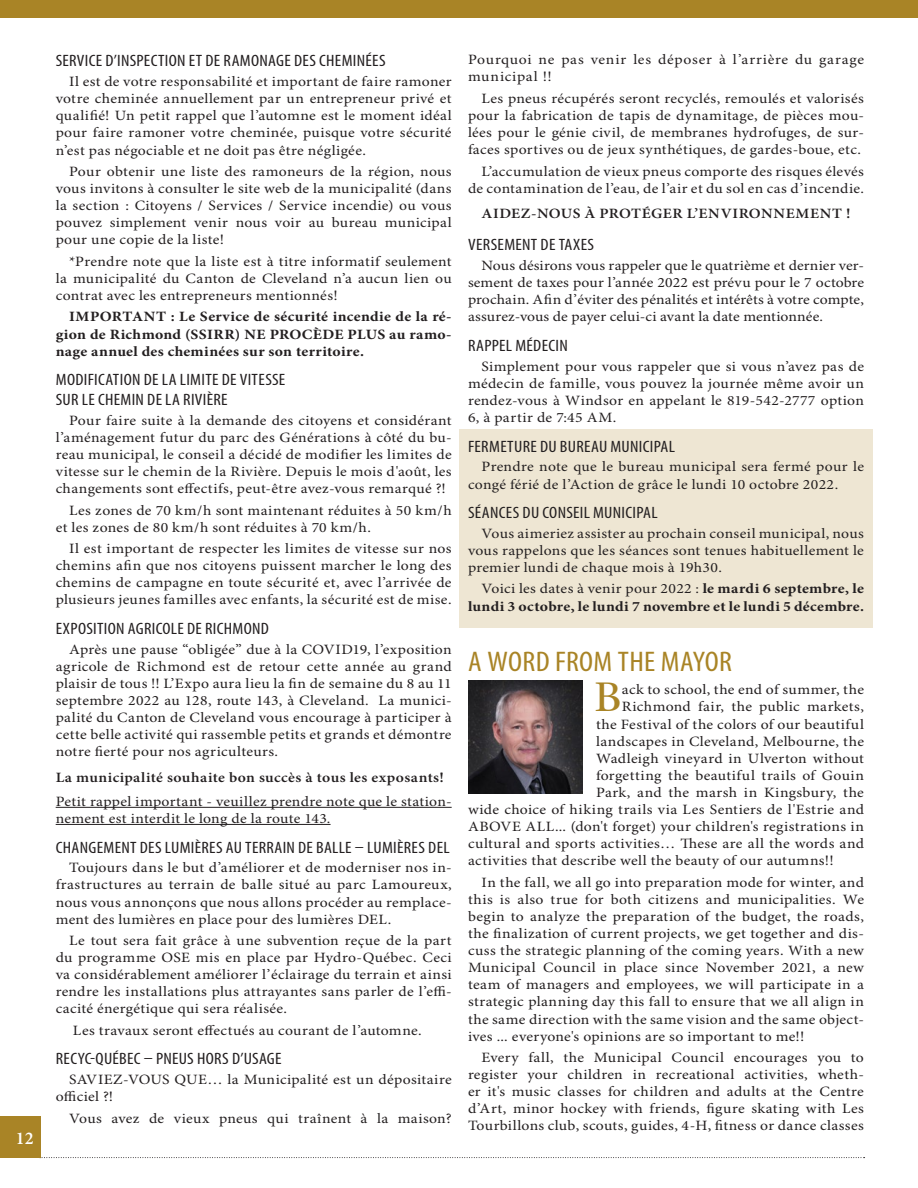
<style>
.page{position:relative;width:918px;height:1188px;background:#fff}
.page>*{position:absolute;margin:0;border:0;box-sizing:border-box;transform-origin:0 0}
.t1{font:40.65px "Stone Serif";color:#a98426;scale:1.1 1}
.t2{font:condensed 28.5px "Myriad Pro";letter-spacing:.01em;color:#a98426;scale:1.1 1}
.t3{font:600 18px "Minion Pro";color:#fff}
.t4{font:condensed 16.5px/19.8px "Myriad Pro";letter-spacing:.015em;color:#231f20;scale:1.1 1}
.t5{font:14.25px/17.1px "Minion Pro";letter-spacing:.02em;color:#231f20;text-align:justify;scale:1.1 1}
.t6{font:700 14.25px/17.1px "Minion Pro";letter-spacing:.015em;color:#231f20;text-align:right;scale:1.1 1}
.t7{font:600 14.25px "Minion Pro";letter-spacing:.03em;color:#231f20;scale:1.1 1}
.t8{font:14.25px/17.1px "Minion Pro";letter-spacing:.045em;color:#231f20;scale:1.1 1}
.s1{font-weight:400}
</style>
<div class="page">
<div style="left:459px;top:429px;width:414px;height:199px;background:#eee6d3"></div>
<svg style="left:41px;top:1157px;width:824px;height:1px"></svg>
<div style="left:0;top:1117px;width:41px;height:41px;background:#a98426"></div>
<div style="left:0;top:0;width:918px;height:18px;background:#a98426"></div>
<hr style="left:56px;top:807px;width:396px;height:1px;background:#231f20">
<hr style="left:56px;top:824px;width:275px;height:1px;background:#231f20">
<img style="left:468px;top:680px;width:115px;height:114px">
<p class="t3" style="left:16px;top:1127px;width:19px">12</p>
<p class="t4" style="left:56px;top:51px;width:301px">SERVICE D’INSPECTION ET DE RAMONAGE DES CHEMINÉES</p>
<p class="t5" style="left:56px;top:74px;width:362px;text-indent:13px">Il est de votre responsabilité et important de faire ramoner votre cheminée annuellement par un entrepreneur privé et qualifié! Un petit rappel que l’automne est le moment idéal pour faire ramoner votre cheminée, puisque votre sécurité n’est pas négociable et ne doit pas être négligée.</p>
<p class="t5" style="left:56px;top:163px;width:362px;text-indent:13px">Pour obtenir une liste des ramoneurs de la région, nous vous invitons à consulter le site web de la municipalité (dans la section : Citoyens / Services / Service incendie) ou vous pouvez simplement venir nous voir au bureau municipal pour une copie de la liste!</p>
<p class="t5" style="left:56px;top:253px;width:362px;text-indent:13px">*Prendre note que la liste est à titre informatif seulement la municipalité du Canton de Cleveland n’a aucun lien ou contrat avec les entrepreneurs mentionnés!</p>
<p class="t6" style="left:56px;top:309px;width:362px;text-align:justify;text-indent:14px">IMPORTANT : Le Service de sécurité incendie de la ré&shy;gion de Richmond (SSIRR) NE PROCÈDE PLUS au ramo&shy;nage annuel des cheminées sur son territoire.</p>
<p class="t4" style="left:56px;top:370px;width:210px">MODIFICATION DE LA LIMITE DE VITESSE<br>SUR LE CHEMIN DE LA RIVIÈRE</p>
<p class="t5" style="left:56px;top:412px;width:362px;text-indent:14px">Pour faire suite à la demande des citoyens et considérant l’aménagement futur du parc des Générations à côté du bu&shy;reau municipal, le conseil a décidé de modifier les limites de vitesse sur le chemin de la Rivière. Depuis le mois d'août, les changements sont effectifs, peut-être avez-vous remarqué ?!</p>
<p class="t5" style="left:56px;top:502px;width:362px;text-indent:13px">Les zones de 70 km/h sont maintenant réduites à 50 km/h et les zones de 80 km/h sont réduites à 70 km/h.</p>
<p class="t5" style="left:56px;top:541px;width:361px;text-indent:13px">Il est important de respecter les limites de vitesse sur nos chemins afin que nos citoyens puissent marcher le long des chemins de campagne en toute sécurité et, avec l’arrivée de plusieurs jeunes familles avec enfants, la sécurité est de mise.</p>
<p class="t4" style="left:56px;top:618px;width:195px">EXPOSITION AGRICOLE DE RICHMOND</p>
<p class="t5" style="left:56px;top:641px;width:362px;text-indent:14px">Après une pause “obligée” due à la COVID19, l’exposition agricole de Richmond est de retour cette année au grand plaisir de tous !! L’Expo aura lieu la fin de semaine du 8 au 11 septembre 2022 au 128, route 143, à Cleveland. La munici&shy;palité du Canton de Cleveland vous encourage à participer à cette belle activité qui rassemble petits et grands et démontre notre fierté pour nos agriculteurs.</p>
<p class="t7" style="left:56px;top:769px;width:355px">La municipalité souhaite bon succès à tous les exposants!</p>
<p class="t5" style="left:56px;top:793px;width:362px">Petit rappel important - veuillez prendre note que le station&shy;nement est interdit le long de la route 143.</p>
<p class="t4" style="left:56px;top:837px;width:359px">CHANGEMENT DES LUMIÈRES AU TERRAIN DE BALLE – LUMIÈRES DEL</p>
<p class="t5" style="left:56px;top:860px;width:362px;text-indent:14px">Toujours dans le but d’améliorer et de moderniser nos in&shy;frastructures au terrain de balle situé au parc Lamoureux, nous vous annonçons que nous allons procéder au remplace&shy;ment des lumières en place pour des lumières DEL.</p>
<p class="t5" style="left:56px;top:933px;width:362px;text-indent:13px">Le tout sera fait grâce à une subvention reçue de la part du programme OSE mis en place par Hydro-Québec. Ceci va considérablement améliorer l’éclairage du terrain et ainsi rendre les installations plus attrayantes sans parler de l’effi&shy;cacité énergétique qui sera réalisée.</p>
<p class="t5" style="left:73px;top:1022px;width:319px">Les travaux seront effectués au courant de l’automne.</p>
<p class="t4" style="left:56px;top:1049px;width:207px">RECYC-QUÉBEC – PNEUS HORS D’USAGE</p>
<p class="t5" style="left:56px;top:1072px;width:361px;text-indent:13px">SAVIEZ-VOUS QUE… la Municipalité est un dépositaire officiel ?!</p>
<p class="t5" style="left:69px;top:1110px;width:349px">Vous avez de vieux pneus qui traînent à la maison?</p>
<p class="t8" style="left:468px;top:52px;width:362px">Pourquoi ne pas venir les déposer à l’arrière du garage municipal !!</p>
<p class="t5" style="left:468px;top:90px;width:362px;text-indent:13px">Les pneus récupérés seront recyclés, remoulés et valorisés pour la fabrication de tapis de dynamitage, de pièces mou&shy;lées pour le génie civil, de membranes hydrofuges, de sur&shy;faces sportives ou de jeux synthétiques, de gardes-boue, etc.</p>
<p class="t5" style="left:468px;top:163px;width:362px;text-align:right">L’accumulation de vieux pneus comporte des risques élevés de contamination de l’eau, de l’air et du sol en cas d’incendie.</p>
<p class="t7" style="left:481px;top:205px;width:337px">AIDEZ-NOUS À PROTÉGER L’ENVIRONNEMENT !</p>
<p class="t4" style="left:468px;top:235px;width:116px">VERSEMENT DE TAXES</p>
<p class="t5" style="left:468px;top:258px;width:362px;text-indent:14px">Nous désirons vous rappeler que le quatrième et dernier ver&shy;sement de taxes pour l’année 2022 est prévu pour le 7 octobre prochain. Afin d’éviter des pénalités et intérêts à votre compte, assurez-vous de payer celui-ci avant la date mentionnée.</p>
<p class="t4" style="left:468px;top:335px;width:92px">RAPPEL MÉDECIN</p>
<p class="t5" style="left:468px;top:358px;width:362px;text-indent:13px">Simplement pour vous rappeler que si vous n’avez pas de médecin de famille, vous pouvez la journée même avoir un rendez-vous à Windsor en appelant le 819-542-2777 option 6, à partir de 7:45 AM.</p>
<p class="t4" style="left:468px;top:436px;width:190px">FERMETURE DU BUREAU MUNICIPAL</p>
<p class="t5" style="left:468px;top:459px;width:361px;text-indent:13px">Prendre note que le bureau municipal sera fermé pour le congé férié de l’Action de grâce le lundi 10 octobre 2022.</p>
<p class="t4" style="left:468px;top:502px;width:174px">SÉANCES DU CONSEIL MUNICIPAL</p>
<p class="t5" style="left:468px;top:525px;width:361px;text-indent:13px">Vous aimeriez assister au prochain conseil municipal, nous vous rappelons que les séances sont tenues habituellement le premier lundi de chaque mois à 19h30.</p>
<p class="t6" style="left:468px;top:581px;width:362px"><span class="s1">Voici les dates à venir pour 2022 :</span> le mardi 6 septembre, le lundi 3 octobre, le lundi 7 novembre et le lundi 5 décembre.</p>
<h2 class="t2" style="left:468px;top:644px;width:241px">A WORD FROM THE MAYOR</h2>
<h1 class="t1" style="left:594px;top:673px;width:27px">B</h1>
<p class="t5" style="left:622px;top:682px;width:222px">ack to school, the end of summer, the</p>
<p class="t5" style="left:622px;top:699px;width:222px">Richmond fair, the public markets,</p>
<p class="t5" style="left:596px;top:716px;width:245px">the Festival of the colors of our beautiful</p>
<p class="t5" style="left:596px;top:733px;width:245px">landscapes in Cleveland, Melbourne, the</p>
<p class="t5" style="left:596px;top:750px;width:245px">Wadleigh vineyard in Ulverton without</p>
<p class="t5" style="left:596px;top:767px;width:245px">forgetting the beautiful trails of Gouin</p>
<p class="t5" style="left:596px;top:784px;width:245px">Park, and the marsh in Kingsbury, the</p>
<p class="t5" style="left:468px;top:802px;width:362px">wide choice of hiking trails via Les Sentiers de l'Estrie and</p>
<p class="t5" style="left:468px;top:819px;width:361px">ABOVE ALL... (don't forget) your children's registrations in</p>
<p class="t5" style="left:468px;top:836px;width:362px">cultural and sports activities… These are all the words and</p>
<p class="t5" style="left:468px;top:853px;width:334px">activities that describe well the beauty of our autumns!!</p>
<p class="t5" style="left:468px;top:874px;width:362px;text-indent:14px">In the fall, we all go into preparation mode for winter, and this is also true for both citizens and municipalities. We begin to analyze the preparation of the budget, the roads, the finalization of current projects, we get together and dis&shy;cuss the strategic planning of the coming years. With a new Municipal Council in place since November 2021, a new team of managers and employees, we will participate in a strategic planning day this fall to ensure that we all align in the same direction with the same vision and the same object&shy;ives ... everyone's opinions are so important to me!!</p>
<p class="t5" style="left:468px;top:1050px;width:362px;text-indent:13px">Every fall, the Municipal Council encourages you to register your children in recreational activities, wheth&shy;er it's music classes for children and adults at the Centre d’Art, minor hockey with friends, figure skating with Les Tourbillons club, scouts, guides, 4-H, fitness or dance classes</p>
</div>
